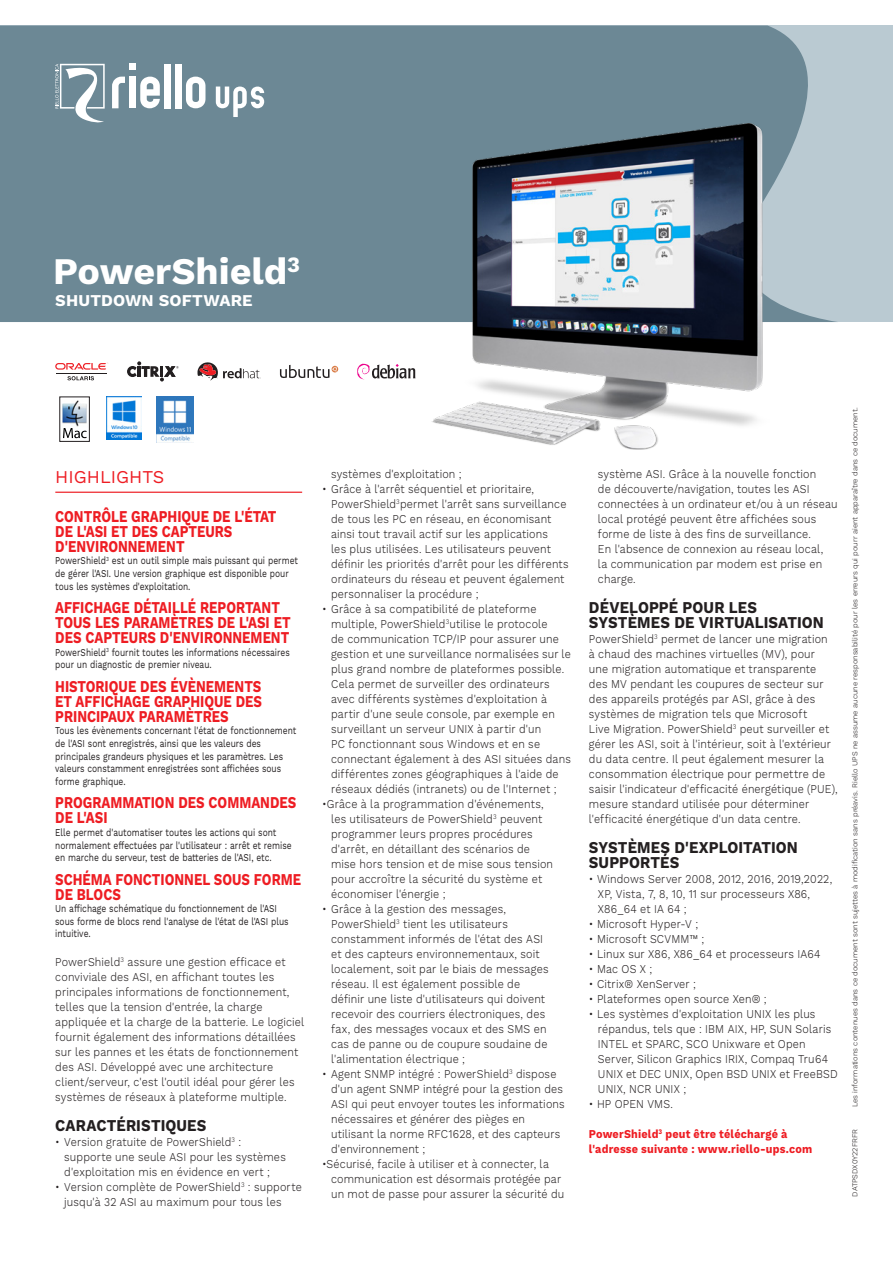
<style>
.page{position:relative;width:893px;height:1263px;background:#fff}
.page>*{position:absolute;margin:0;border:0;box-sizing:border-box;transform-origin:0 0}
.t1{font:700 37.5px "Work Sans";color:#fff}
.t2{font:18px "Work Sans";color:#ee1d23}
.t3{font:700 16.5px/15px "Work Sans";color:#ee1d23;scale:.8 1}
.t4{font:700 16.5px/15px "Work Sans";letter-spacing:.005em;color:#231f20;scale:.9 1}
.TITOLI{font:700 16.5px "Work Sans";letter-spacing:.005em;color:#fff}
.t5{font:300 12px/15px "Work Sans";letter-spacing:.015em;color:#231f20;scale:.9 1}
.t6{font:700 12px/15px "Work Sans";letter-spacing:.02em;color:#ee1d23;scale:.9 1}
.t7{font:10.5px/12.6px "Work Sans";color:#231f20;scale:.8 1}
.t8{font:300 7.5px "Work Sans";color:#231f20}
</style>
<div class="page">
<div style="left:0;top:26px;width:893px;height:296px;background:#bacad2"></div>
<svg style="left:0;top:26px;width:837px;height:296px;fill:#6c8895"></svg>
<svg style="left:216px;top:86px;width:48px;height:31px"></svg>
<svg style="left:112px;top:77px;width:13px;height:31px"></svg>
<div style="left:129px;top:64px;width:7px;height:6px;background:#fff"></div>
<div style="left:129px;top:77px;width:7px;height:31px;background:#fff"></div>
<svg style="left:140px;top:77px;width:20px;height:31px"></svg>
<div style="left:164px;top:64px;width:7px;height:44px;background:#fff"></div>
<div style="left:175px;top:64px;width:7px;height:44px;background:#fff"></div>
<svg style="left:186px;top:77px;width:19px;height:31px"></svg>
<svg style="left:55px;top:63px;width:50px;height:61px"></svg>
<img style="left:432px;top:124px;width:338px;height:325px">
<svg style="left:55px;top:362px;width:53px;height:8px"></svg>
<hr style="left:56px;top:373px;width:51px;height:1px;background:#231f20">
<svg style="left:67px;top:376px;width:27px;height:4px"></svg>
<svg style="left:127px;top:361px;width:52px;height:20px"></svg>
<svg style="left:197px;top:362px;width:64px;height:18px"></svg>
<svg style="left:280px;top:365px;width:58px;height:13px"></svg>
<svg style="left:357px;top:363px;width:58px;height:16px"></svg>
<hr style="left:55px;top:492px;width:247px;height:1px;background:#ee1d23">
<div style="left:60px;top:397px;width:30px;height:45px;border:1px solid #231f20"></div>
<svg style="left:63px;top:428px;width:24px;height:10px"></svg>
<img style="left:62px;top:400px;width:25px;height:27px">
<img style="left:107px;top:397px;width:34px;height:43px">
<img style="left:157px;top:397px;width:36px;height:45px">
<p class="t1" style="left:53px;top:250px;width:249px">PowerShield<sup>3</sup></p>
<p class="TITOLI" style="left:55px;top:291px;width:199px">SHUTDOWN SOFTWARE</p>
<p class="t2" style="left:55px;top:466px;width:110px">HIGHLIGHTS</p>
<p class="t3" style="left:55px;top:509px;width:278px">CONTRÔLE GRAPHIQUE DE L'ÉTAT<br>DE L'ASI ET DES CAPTEURS<br>D'ENVIRONNEMENT</p>
<p class="t7" style="left:55px;top:555px;width:305px">PowerShield<sup>3</sup> est un outil simple mais puissant qui permet de gérer l'ASI. Une version graphique est disponible pour tous les systèmes d'exploitation.</p>
<p class="t3" style="left:55px;top:601px;width:296px">AFFICHAGE DÉTAILLÉ REPORTANT<br>TOUS LES PARAMÈTRES DE L'ASI ET<br>DES CAPTEURS D'ENVIRONNEMENT</p>
<p class="t7" style="left:55px;top:646px;width:295px">PowerShield<sup>3</sup> fournit toutes les informations nécessaires pour un diagnostic de premier niveau.</p>
<p class="t3" style="left:55px;top:679px;width:260px;text-align:justify">HISTORIQUE DES ÉVÈNEMENTS ET AFFICHAGE GRAPHIQUE DES PRINCIPAUX PARAMÈTRES</p>
<p class="t7" style="left:55px;top:725px;width:303px">Tous les évènements concernant l'état de fonctionnement de l'ASI sont enregistrés, ainsi que les valeurs des principales grandeurs physiques et les paramètres. Les valeurs constamment enregistrées sont affichées sous forme graphique.</p>
<p class="t3" style="left:55px;top:796px;width:303px">PROGRAMMATION DES COMMANDES<br>DE L'ASI</p>
<p class="t7" style="left:55px;top:826px;width:297px">Elle permet d'automatiser toutes les actions qui sont normalement effectuées par l'utilisateur : arrêt et remise en marche du serveur, test de batteries de l'ASI, etc.</p>
<p class="t3" style="left:55px;top:872px;width:309px">SCHÉMA FONCTIONNEL SOUS FORME<br>DE BLOCS</p>
<p class="t7" style="left:55px;top:903px;width:293px">Un affichage schématique du fonctionnement de l'ASI sous forme de blocs rend l'analyse de l'état de l'ASI plus intuitive.</p>
<p class="t5" style="left:55px;top:954px;width:278px">PowerShield<sup>3</sup> assure une gestion efficace et conviviale des ASI, en affichant toutes les principales informations de fonctionnement, telles que la tension d'entrée, la charge appliquée et la charge de la batterie. Le logiciel fournit également des informations détaillées sur les pannes et les états de fonctionnement des ASI. Développé avec une architecture client/serveur, c'est l'outil idéal pour gérer les systèmes de réseaux à plateforme multiple.</p>
<p class="t4" style="left:55px;top:1118px;width:169px">CARACTÉRISTIQUES</p>
<p class="t5" style="left:64px;top:1134px;width:248px;text-indent:-9px">• Version gratuite de PowerShield<sup>3</sup> : supporte une seule ASI pour les systèmes d'exploitation mis en évidence en vert ;</p>
<p class="t5" style="left:64px;top:1179px;width:265px;text-indent:-9px">• Version complète de PowerShield<sup>3</sup> : supporte jusqu'à 32 ASI au maximum pour tous les</p>
<p class="t5" style="left:331px;top:467px;width:147px">systèmes d'exploitation ;</p>
<p class="t5" style="left:331px;top:482px;width:265px;text-indent:-9px">• Grâce à l'arrêt séquentiel et prioritaire, PowerShield<sup>3</sup>permet l'arrêt sans surveillance de tous les PC en réseau, en économisant ainsi tout travail actif sur les applications<br>les plus utilisées. Les utilisateurs peuvent définir les priorités d'arrêt pour les différents ordinateurs du réseau et peuvent également personnaliser la procédure ;</p>
<p class="t5" style="left:331px;top:602px;width:268px;text-indent:-9px">• Grâce à sa compatibilité de plateforme multiple, PowerShield<sup>3</sup>utilise le protocole<br>de communication TCP/IP pour assurer une gestion et une surveillance normalisées sur le plus grand nombre de plateformes possible.<br>Cela permet de surveiller des ordinateurs avec différents systèmes d'exploitation à partir d'une seule console, par exemple en surveillant un serveur UNIX à partir d'un<br>PC fonctionnant sous Windows et en se connectant également à des ASI situées dans différentes zones géographiques à l'aide de réseaux dédiés (intranets) ou de l'Internet ;</p>
<p class="t5" style="left:331px;top:797px;width:248px;text-indent:-9px">•Grâce à la programmation d'événements, les utilisateurs de PowerShield<sup>3</sup> peuvent programmer leurs propres procédures d'arrêt, en détaillant des scénarios de mise hors tension et de mise sous tension pour accroître la sécurité du système et économiser l'énergie ;</p>
<p class="t5" style="left:331px;top:902px;width:243px;text-indent:-9px">• Grâce à la gestion des messages, PowerShield<sup>3</sup> tient les utilisateurs constamment informés de l'état des ASI et des capteurs environnementaux, soit localement, soit par le biais de messages réseau. Il est également possible de définir une liste d'utilisateurs qui doivent recevoir des courriers électroniques, des fax, des messages vocaux et des SMS en cas de panne ou de coupure soudaine de l'alimentation électrique ;</p>
<p class="t5" style="left:331px;top:1067px;width:261px;text-indent:-9px">• Agent SNMP intégré : PowerShield<sup>3</sup> dispose d'un agent SNMP intégré pour la gestion des ASI qui peut envoyer toutes les informations nécessaires et générer des pièges en utilisant la norme RFC1628, et des capteurs d'environnement ;</p>
<p class="t5" style="left:331px;top:1157px;width:261px;text-indent:-9px">•Sécurisé, facile à utiliser et à connecter, la communication est désormais protégée par un mot de passe pour assurer la sécurité du</p>
<p class="t5" style="left:598px;top:467px;width:268px">système ASI. Grâce à la nouvelle fonction<br>de découverte/navigation, toutes les ASI connectées à un ordinateur et/ou à un réseau local protégé peuvent être affichées sous forme de liste à des fins de surveillance.<br>En l'absence de connexion au réseau local,<br>la communication par modem est prise en charge.</p>
<p class="t4" style="left:589px;top:601px;width:263px">DÉVELOPPÉ POUR LES<br>SYSTÈMES DE VIRTUALISATION</p>
<p class="t5" style="left:589px;top:632px;width:278px">PowerShield<sup>3</sup> permet de lancer une migration<br>à chaud des machines virtuelles (MV), pour<br>une migration automatique et transparente des MV pendant les coupures de secteur sur des appareils protégés par ASI, grâce à des systèmes de migration tels que Microsoft<br>Live Migration. PowerShield<sup>3</sup> peut surveiller et gérer les ASI, soit à l'intérieur, soit à l'extérieur du data centre. Il peut également mesurer la consommation électrique pour permettre de saisir l'indicateur d'efficacité énergétique (PUE), mesure standard utilisée pour déterminer l'efficacité énergétique d'un data centre.</p>
<p class="t4" style="left:589px;top:841px;width:234px">SYSTÈMES D'EXPLOITATION<br>SUPPORTÉS</p>
<p class="t5" style="left:598px;top:872px;width:262px;text-indent:-9px">• Windows Server 2008, 2012, 2016, 2019,2022,<br>XP, Vista, 7, 8, 10, 11 sur processeurs X86,<br>X86_64 et IA 64 ;</p>
<p class="t5" style="left:589px;top:917px;width:123px">• Microsoft Hyper-V ;</p>
<p class="t5" style="left:589px;top:932px;width:130px">• Microsoft SCVMM™ ;</p>
<p class="t5" style="left:589px;top:947px;width:259px">• Linux sur X86, X86_64 et processeurs IA64</p>
<p class="t5" style="left:589px;top:962px;width:72px">• Mac OS X ;</p>
<p class="t5" style="left:589px;top:977px;width:120px">• Citrix® XenServer ;</p>
<p class="t5" style="left:589px;top:992px;width:199px">• Plateformes open source Xen® ;</p>
<p class="t5" style="left:598px;top:1007px;width:268px;text-indent:-9px">• Les systèmes d'exploitation UNIX les plus répandus, tels que : IBM AIX, HP, SUN Solaris INTEL et SPARC, SCO Unixware et Open Server, Silicon Graphics IRIX, Compaq Tru64<br>UNIX et DEC UNIX, Open BSD UNIX et FreeBSD UNIX, NCR UNIX ;</p>
<p class="t5" style="left:589px;top:1097px;width:95px">• HP OPEN VMS.</p>
<p class="t6" style="left:589px;top:1127px;width:250px">PowerShield<sup>3</sup> peut être téléchargé à l'adresse suivante : www.riello-ups.com</p>
<p class="t8" style="left:851px;top:1107px;width:701px;rotate:-90deg">Les informations contenues dans ce document sont sujettes à modification sans préavis. Riello UPS ne assume aucune responsabilité pour les erreurs qui pourr aient apparaître dans ce document.</p>
<p class="t8" style="left:851px;top:1196px;width:69px;rotate:-90deg">DATPSDX0Y22FRFR</p>
</div>
